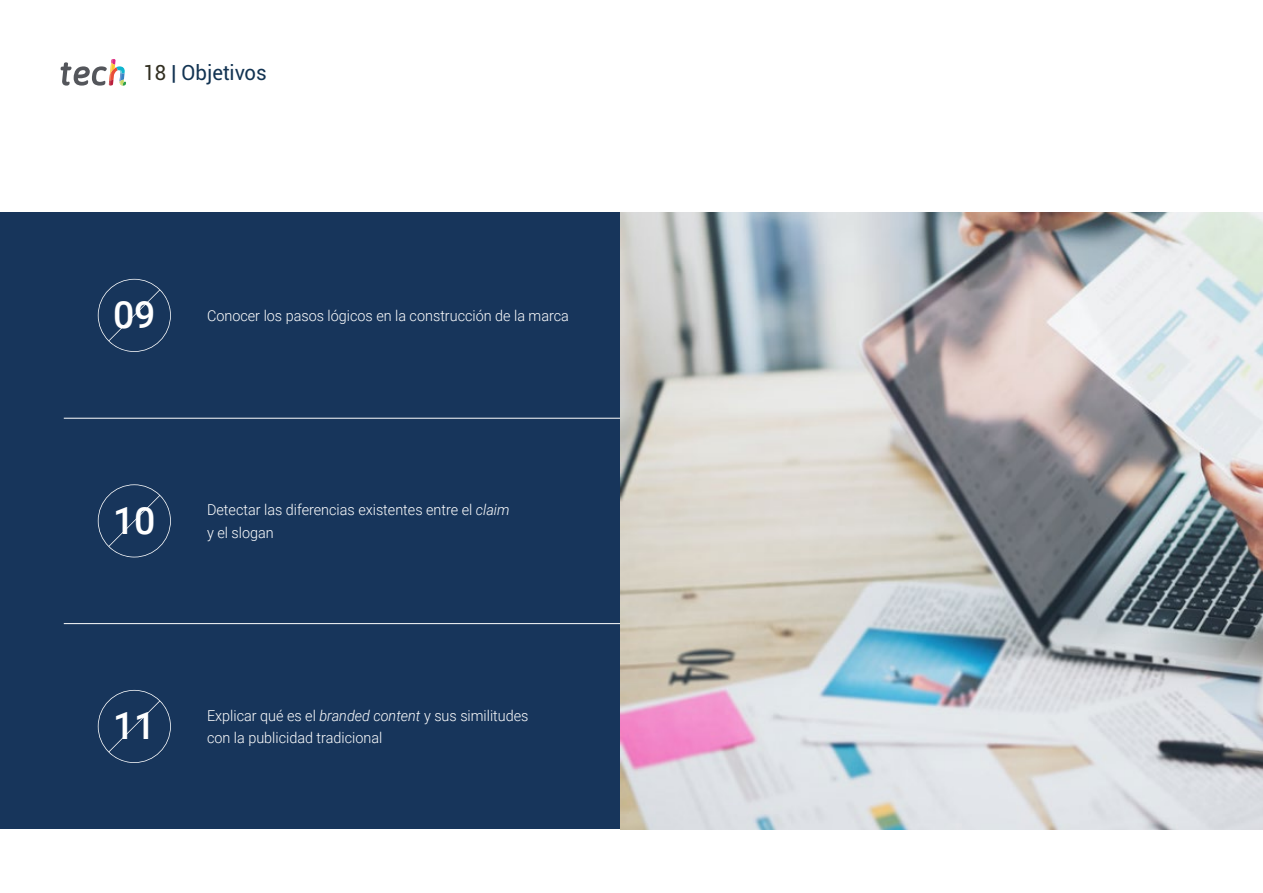
<style>
.page{position:relative;width:1263px;height:893px;background:#fff}
.page>*{position:absolute;margin:0;border:0;box-sizing:border-box;transform-origin:0 0}
.t1{font:500 37.5px "Roboto";color:#fff}
.t2{font:21px "Roboto";color:#123352}
.t3{font:300 15px/22.5px "Roboto";color:#fff;scale:.96 1}
.s1{color:#312e20}
.s2{font-style:italic}
</style>
<div class="page">
<div style="left:0;top:213px;width:621px;height:616px;background:#17355b"></div>
<svg style="left:98px;top:279px;width:73px;height:73px"></svg>
<svg style="left:98px;top:484px;width:73px;height:73px"></svg>
<svg style="left:98px;top:690px;width:73px;height:73px"></svg>
<hr style="left:64px;top:418px;width:1199px;height:1px;background:#fff">
<hr style="left:64px;top:623px;width:1199px;height:1px;background:#fff">
<img style="left:621px;top:213px;width:642px;height:616px">
<svg style="left:61px;top:59px;width:65px;height:27px"></svg>
<h2 class="t2" style="left:144px;top:57px;width:125px"><span class="s1">18</span> | Objetivos</h2>
<h1 class="t1" style="left:113px;top:288px;width:44px">09</h1>
<p class="t3" style="left:207px;top:304px;width:378px">Conocer los pasos lógicos en la construcción de la marca</p>
<h1 class="t1" style="left:113px;top:494px;width:44px">10</h1>
<p class="t3" style="left:207px;top:498px;width:317px">Detectar las diferencias existentes entre el <span class="s2">claim </span>y el slogan</p>
<h1 class="t1" style="left:113px;top:699px;width:44px">11</h1>
<p class="t3" style="left:207px;top:704px;width:336px">Explicar qué es el <span class="s2">branded content</span> y sus similitudes con la publicidad tradicional</p>
</div>
